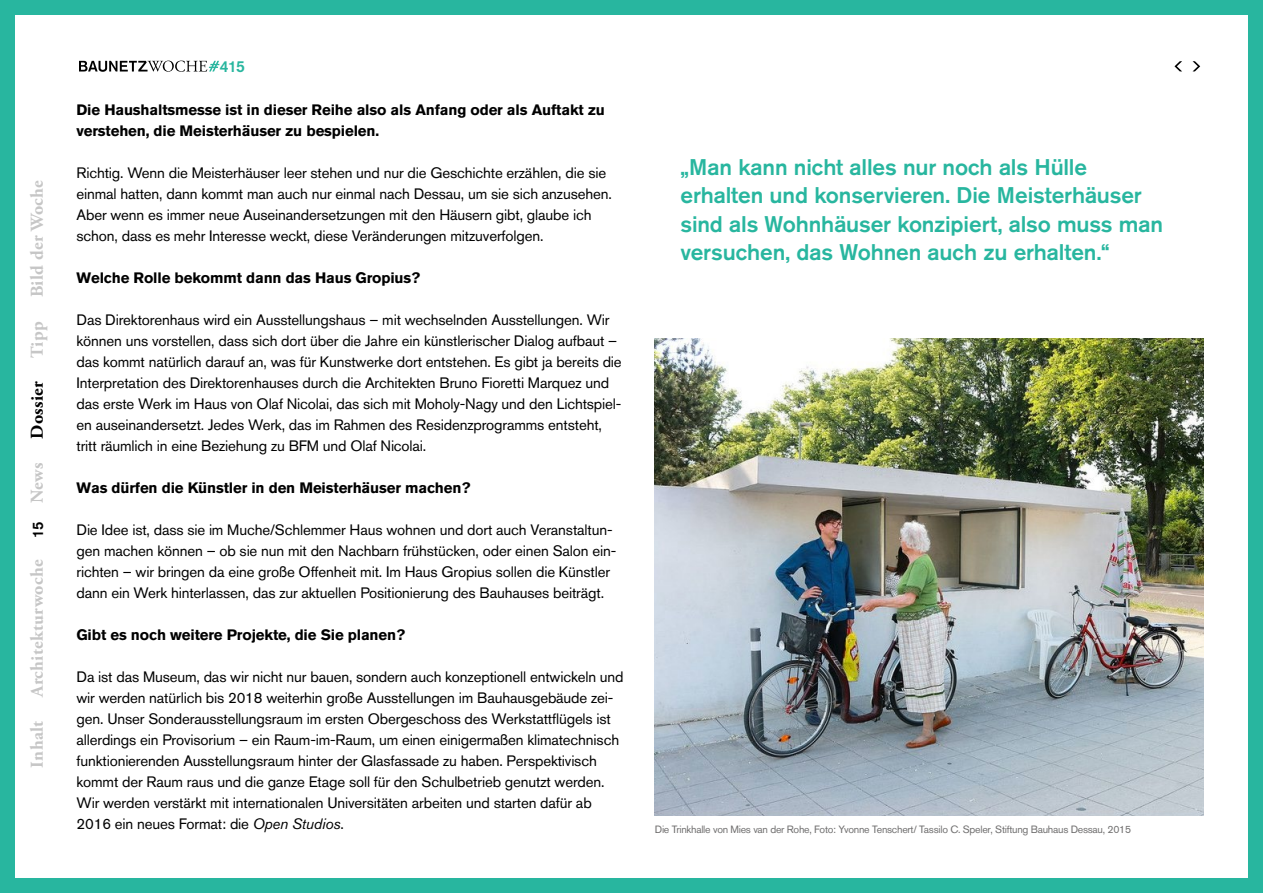
<style>
.page{position:relative;width:1263px;height:893px;background:#fff}
.page>*{position:absolute;margin:0;border:0;box-sizing:border-box;transform-origin:0 0}
.t1{font:500 22.5px/28.5px "Akzidenz Grotesk BQ";letter-spacing:-.005em;color:#28b69f}
.t2{font:700 18px "Adobe Garamond Pro";letter-spacing:.02em;color:#c6c6c6}
.t3{font:700 18px "Adobe Garamond Pro";letter-spacing:.02em;color:#000}
.t4{font:500 15.75px "Akzidenz Grotesk BQ";color:#28b69f}
.t5{font:15px/21px "Akzidenz Grotesk BQ";letter-spacing:-.01em;color:#000}
.t6{font:700 15px/21px "Akzidenz Grotesk BQ";letter-spacing:-.01em;color:#000}
.t7{font:500 15px "Akzidenz Grotesk BQ";color:#000}
.t8{font:10.5px "Akzidenz Grotesk BQ";letter-spacing:-.025em;color:#706f6f}
.s1{font-style:italic}
</style>
<div class="page">
<div style="left:0;top:0;width:1263px;height:893px;border:15px solid #28b69f"></div>
<svg style="left:1192px;top:61px;width:8px;height:10px"></svg>
<svg style="left:1174px;top:61px;width:8px;height:10px"></svg>
<img style="left:655px;top:338px;width:548px;height:478px">
<svg style="left:79px;top:61px;width:140px;height:11px"></svg>
<p class="t2" style="left:27px;top:297px;width:119px;rotate:-90deg">Bild der Woche</p>
<p class="t2" style="left:27px;top:358px;width:38px;rotate:-90deg">Tipp</p>
<p class="t3" style="left:27px;top:439px;width:59px;rotate:-90deg">Dossier</p>
<p class="t2" style="left:27px;top:503px;width:42px;rotate:-90deg">News</p>
<p class="t7" style="left:29px;top:538px;width:18px;rotate:-90deg">15</p>
<p class="t2" style="left:27px;top:697px;width:139px;rotate:-90deg">Architekturwoche</p>
<p class="t2" style="left:27px;top:767px;width:49px;rotate:-90deg">Inhalt</p>
<p class="t4" style="left:220px;top:56px;width:27px">415</p>
<p class="t6" style="left:77px;top:99px;width:530px">Die Haushaltsmesse ist in dieser Reihe also als Anfang oder als Auftakt zu verstehen, die Meisterhäuser zu bespielen.</p>
<p class="t5" style="left:77px;top:162px;width:537px">Richtig. Wenn die Meisterhäuser leer stehen und nur die Geschichte erzählen, die sie einmal hatten, dann kommt man auch nur einmal nach Dessau, um sie sich anzusehen.<br>Aber wenn es immer neue Auseinandersetzungen mit den Häusern gibt, glaube ich schon, dass es mehr Interesse weckt, diese Veränderungen mitzuverfolgen.</p>
<p class="t6" style="left:77px;top:267px;width:345px">Welche Rolle bekommt dann das Haus Gropius?</p>
<p class="t5" style="left:77px;top:309px;width:547px">Das Direktorenhaus wird ein Ausstellungshaus – mit wechselnden Ausstellungen. Wir können uns vorstellen, dass sich dort über die Jahre ein künstlerischer Dialog aufbaut – das kommt natürlich darauf an, was für Kunstwerke dort entstehen. Es gibt ja bereits die Interpretation des Direktorenhauses durch die Architekten Bruno Fioretti Marquez und das erste Werk im Haus von Olaf Nicolai, das sich mit Moholy-Nagy und den Lichtspiel&shy;en auseinandersetzt. Jedes Werk, das im Rahmen des Residenzprogramms entsteht, tritt räumlich in eine Beziehung zu BFM und Olaf Nicolai.</p>
<p class="t6" style="left:77px;top:477px;width:395px">Was dürfen die Künstler in den Meisterhäuser machen?</p>
<p class="t5" style="left:77px;top:519px;width:541px">Die Idee ist, dass sie im Muche/Schlemmer Haus wohnen und dort auch Veranstaltun&shy;gen machen können – ob sie nun mit den Nachbarn frühstücken, oder einen Salon ein&shy;richten – wir bringen da eine große Offenheit mit. Im Haus Gropius sollen die Künstler dann ein Werk hinterlassen, das zur aktuellen Positionierung des Bauhauses beiträgt.</p>
<p class="t6" style="left:77px;top:624px;width:330px">Gibt es noch weitere Projekte, die Sie planen?</p>
<p class="t5" style="left:77px;top:666px;width:549px">Da ist das Museum, das wir nicht nur bauen, sondern auch konzeptionell entwickeln und wir werden natürlich bis 2018 weiterhin große Ausstellungen im Bauhausgebäude zei&shy;gen. Unser Sonderausstellungsraum im ersten Obergeschoss des Werkstattflügels ist allerdings ein Provisorium – ein Raum-im-Raum, um einen einigermaßen klimatechnisch funktionierenden Ausstellungsraum hinter der Glasfassade zu haben. Perspektivisch kommt der Raum raus und die ganze Etage soll für den Schulbetrieb genutzt werden.<br>Wir werden verstärkt mit internationalen Universitäten arbeiten und starten dafür ab 2016 ein neues Format: die <span class="s1">Open Studios</span>.</p>
<h1 class="t1" style="left:680px;top:152px;width:484px">„Man kann nicht alles nur noch als Hülle erhalten und konservieren. Die Meisterhäuser sind als Wohnhäuser konzipiert, also muss man versuchen, das Wohnen auch zu erhalten.“</h1>
<p class="t8" style="left:655px;top:823px;width:478px">Die Trinkhalle von Mies van der Rohe, Foto: Yvonne Tenschert/ Tassilo C. Speler, Stiftung Bauhaus Dessau, 2015</p>
</div>
